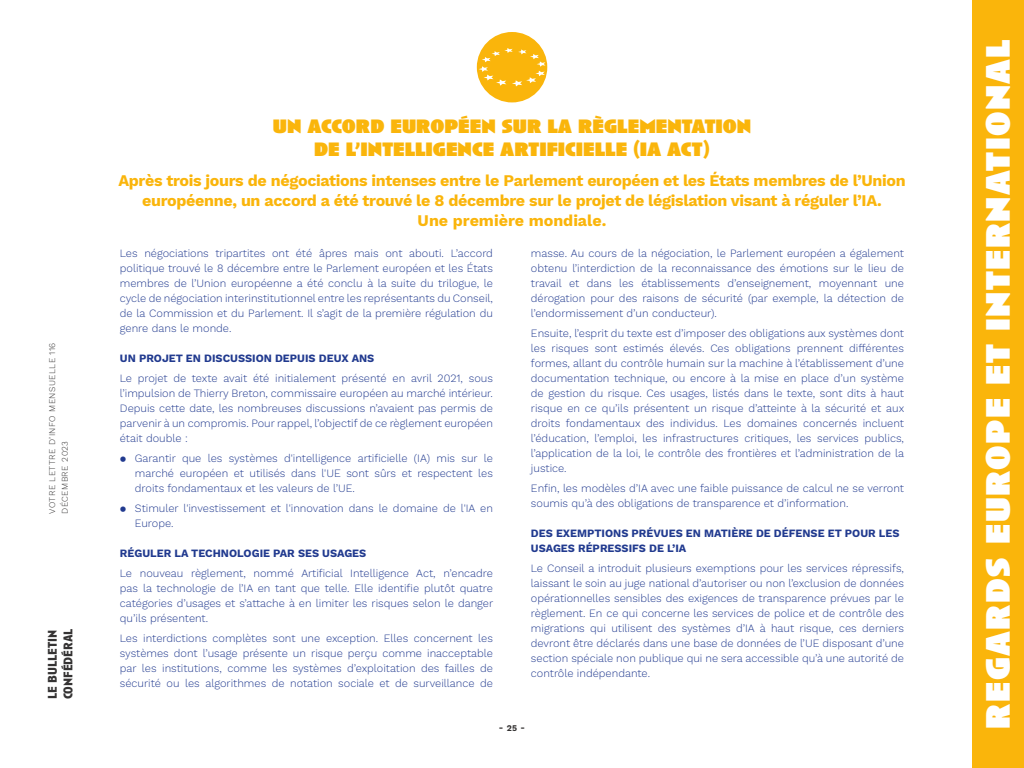
<style>
.page{position:relative;width:1024px;height:768px;background:#fff}
.page>*{position:absolute;margin:0;border:0;box-sizing:border-box;transform-origin:0 0}
.t1{font:900 35px "Anisette";letter-spacing:.04em;color:#fff}
.t2{font:900 20px/23px "Anisette";color:#fab50b;text-align:center}
.t3{font:700 16px/20px "Work Sans";letter-spacing:-.02em;color:#fab50b;text-align:center}
.t4{font:700 13px/15.6px "Anisette Pro";color:#353333}
.t5{font:300 11px/15px "Work Sans";color:#213a8f;text-align:justify}
.t6{font:700 11px/15px "Work Sans";color:#213a8f}
.t7{font:300 8.6px/12.7px "Work Sans";letter-spacing:.05em;color:#353333}
.t8{font:700 8.6px "Work Sans";color:#353333}
</style>
<div class="page">
<div style="left:477px;top:32px;width:70px;height:70px;background:#fab50b;border-radius:50%"></div>
<svg style="left:479px;top:48px;width:67px;height:38px"></svg>
<div style="left:972px;top:0;width:52px;height:768px;background:#fab50b"></div>
<p class="t7" style="left:46px;top:514px;width:173px;rotate:-90deg">VOTRE LETTRE D’INFO MENSUELLE 116<br>DÉCEMBRE 2023</p>
<p class="t4" style="left:44px;top:699px;width:72px;rotate:-90deg">le bulletin confédéral</p>
<h2 class="t2" style="left:273px;top:114px;width:480px">UN ACCORD EUROPÉEN SUR LA RÈGLEMENTATION<br>DE L’INTELLIGENCE ARTIFICIELLE (IA ACT)</h2>
<h3 class="t3" style="left:118px;top:171px;width:789px">Après trois jours de négociations intenses entre le Parlement européen et les États membres de l’Union européenne, un accord a été trouvé le 8 décembre sur le projet de législation visant à réguler l’IA.<br>Une première mondiale.</h3>
<p class="t5" style="left:120px;top:246px;width:375px">Les négociations tripartites ont été âpres mais ont abouti. L’accord politique trouvé le 8 décembre entre le Parlement européen et les États membres de l’Union européenne a été conclu à la suite du trilogue, le cycle de négociation interinstitutionnel entre les représentants du Conseil, de la Commission et du Parlement. Il s’agit de la première régulation du genre dans le monde.</p>
<p class="t6" style="left:120px;top:351px;width:256px">UN PROJET EN DISCUSSION DEPUIS DEUX ANS</p>
<p class="t5" style="left:120px;top:371px;width:375px">Le projet de texte avait été initialement présenté en avril 2021, sous l’impulsion de Thierry Breton, commissaire européen au marché intérieur.<br>Depuis cette date, les nombreuses discussions n’avaient pas permis de parvenir à un compromis. Pour rappel, l’objectif de ce règlement européen était double :</p>
<p class="t5" style="left:135px;top:451px;width:360px;text-indent:-15px">● Garantir que les systèmes d'intelligence artificielle (IA) mis sur le marché européen et utilisés dans l'UE sont sûrs et respectent les droits fondamentaux et les valeurs de l’UE.</p>
<p class="t5" style="left:135px;top:501px;width:360px;text-indent:-15px">● Stimuler l'investissement et l'innovation dans le domaine de l'IA en<br>Europe.</p>
<p class="t6" style="left:120px;top:546px;width:248px">RÉGULER LA TECHNOLOGIE PAR SES USAGES</p>
<p class="t5" style="left:120px;top:566px;width:375px">Le nouveau règlement, nommé Artificial Intelligence Act, n’encadre pas la technologie de l’IA en tant que telle. Elle identifie plutôt quatre catégories d’usages et s’attache à en limiter les risques selon le danger qu’ils présentent.</p>
<p class="t5" style="left:120px;top:631px;width:375px">Les interdictions complètes sont une exception. Elles concernent les systèmes dont l’usage présente un risque perçu comme inacceptable par les institutions, comme les systèmes d’exploitation des failles de sécurité ou les algorithmes de notation sociale et de surveillance de</p>
<p class="t5" style="left:531px;top:246px;width:375px">masse. Au cours de la négociation, le Parlement européen a également obtenu l’interdiction de la reconnaissance des émotions sur le lieu de travail et dans les établissements d’enseignement, moyennant une dérogation pour des raisons de sécurité (par exemple, la détection de l’endormissement d’un conducteur).</p>
<p class="t5" style="left:531px;top:326px;width:375px">Ensuite, l’esprit du texte est d’imposer des obligations aux systèmes dont les risques sont estimés élevés. Ces obligations prennent différentes formes, allant du contrôle humain sur la machine à l’établissement d’une documentation technique, ou encore à la mise en place d’un système de gestion du risque. Ces usages, listés dans le texte, sont dits à haut risque en ce qu’ils présentent un risque d’atteinte à la sécurité et aux droits fondamentaux des individus. Les domaines concernés incluent l’éducation, l’emploi, les infrastructures critiques, les services publics, l’application de la loi, le contrôle des frontières et l’administration de la justice.</p>
<p class="t5" style="left:531px;top:481px;width:375px">Enfin, les modèles d’IA avec une faible puissance de calcul ne se verront soumis qu’à des obligations de transparence et d’information.</p>
<p class="t6" style="left:531px;top:527px;width:370px">DES EXEMPTIONS PRÉVUES EN MATIÈRE DE DÉFENSE ET POUR LES<br>USAGES RÉPRESSIFS DE L’IA</p>
<p class="t5" style="left:531px;top:561px;width:375px">Le Conseil a introduit plusieurs exemptions pour les services répressifs, laissant le soin au juge national d’autoriser ou non l’exclusion de données opérationnelles sensibles des exigences de transparence prévues par le règlement. En ce qui concerne les services de police et de contrôle des migrations qui utilisent des systèmes d’IA à haut risque, ces derniers devront être déclarés dans une base de données de l’UE disposant d’une section spéciale non publique qui ne sera accessible qu’à une autorité de contrôle indépendante.</p>
<p class="t8" style="left:499px;top:723px;width:28px">- 25 -</p>
<h1 class="t1" style="left:978px;top:729px;width:691px;rotate:-90deg">REGARDS EUROPE ET INTERNATIONAL</h1>
</div>
